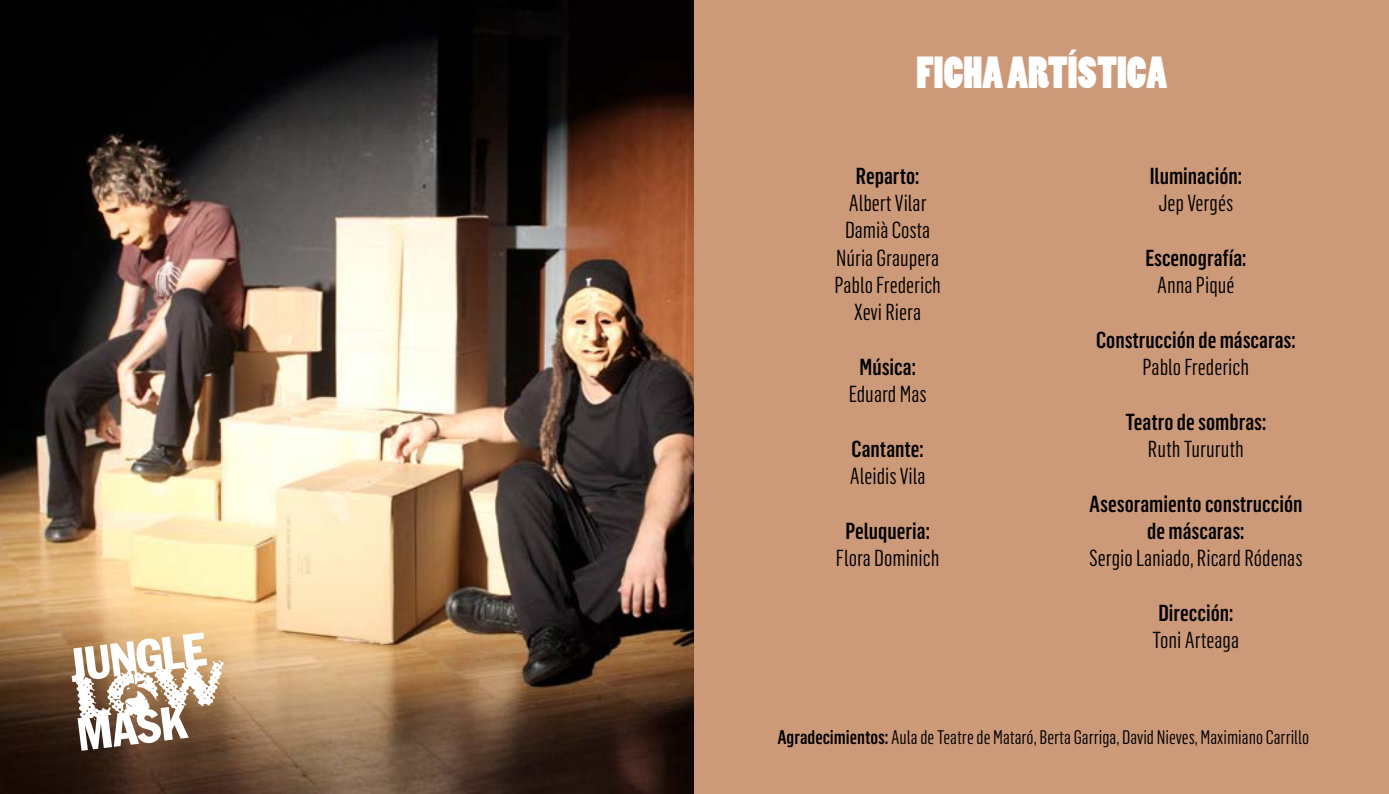
<style>
.page{position:relative;width:1389px;height:794px;background:#fff}
.page>*{position:absolute;margin:0;border:0;box-sizing:border-box;transform-origin:0 0}
.t1{font:42px "Poplar Std";color:#fff}
.t2{font:22.75px/27.3px "Flama Condensed";color:#000;text-align:center}
.t3{font:500 22.75px/27.3px "Flama Condensed";color:#000;text-align:center}
.t4{font:19.25px "Flama Condensed";color:#000}
.s1{font-weight:500}
</style>
<div class="page">
<img style="left:0;top:0;width:694px;height:794px">
<div style="left:694px;top:0;width:695px;height:794px;background:#cd9a79"></div>
<svg style="left:72px;top:632px;width:152px;height:119px"></svg>
<h1 class="t1" style="left:916px;top:49px;width:252px">FICHA ARTÍSTICA</h1>
<p class="t3" style="left:856px;top:161px;width:65px">Reparto:</p>
<p class="t2" style="left:834px;top:189px;width:108px">Albert Vilar<br>Damià Costa<br>Núria Graupera<br>Pablo Frederich<br>Xevi Riera</p>
<p class="t3" style="left:859px;top:352px;width:58px">Música:</p>
<p class="t2" style="left:849px;top:380px;width:80px">Eduard Mas</p>
<p class="t3" style="left:852px;top:434px;width:74px">Cantante:</p>
<p class="t2" style="left:850px;top:462px;width:77px">Aleidis Vila</p>
<p class="t3" style="left:845px;top:516px;width:86px">Peluqueria:</p>
<p class="t2" style="left:836px;top:544px;width:105px">Flora Dominich</p>
<p class="t3" style="left:1150px;top:161px;width:94px">Iluminación:</p>
<p class="t2" style="left:1159px;top:189px;width:76px">Jep Vergés</p>
<p class="t3" style="left:1145px;top:243px;width:103px">Escenografía:</p>
<p class="t2" style="left:1157px;top:271px;width:79px">Anna Piqué</p>
<p class="t3" style="left:1096px;top:325px;width:201px">Construcción de máscaras:</p>
<p class="t2" style="left:1143px;top:352px;width:108px">Pablo Frederich</p>
<p class="t3" style="left:1125px;top:407px;width:142px">Teatro de sombras:</p>
<p class="t2" style="left:1148px;top:434px;width:97px">Ruth Tururuth</p>
<p class="t3" style="left:1089px;top:489px;width:215px">Asesoramiento construcción de máscaras:</p>
<p class="t2" style="left:1089px;top:544px;width:215px">Sergio Laniado, Ricard Ródenas</p>
<p class="t3" style="left:1158px;top:598px;width:76px">Dirección:</p>
<p class="t2" style="left:1153px;top:625px;width:88px">Toni Arteaga</p>
<p class="t4" style="left:777px;top:725px;width:533px"><span class="s1">Agradecimientos:</span> Aula de Teatre de Mataró, Berta Garriga, David Nieves, Maximiano Carrillo</p>
</div>
